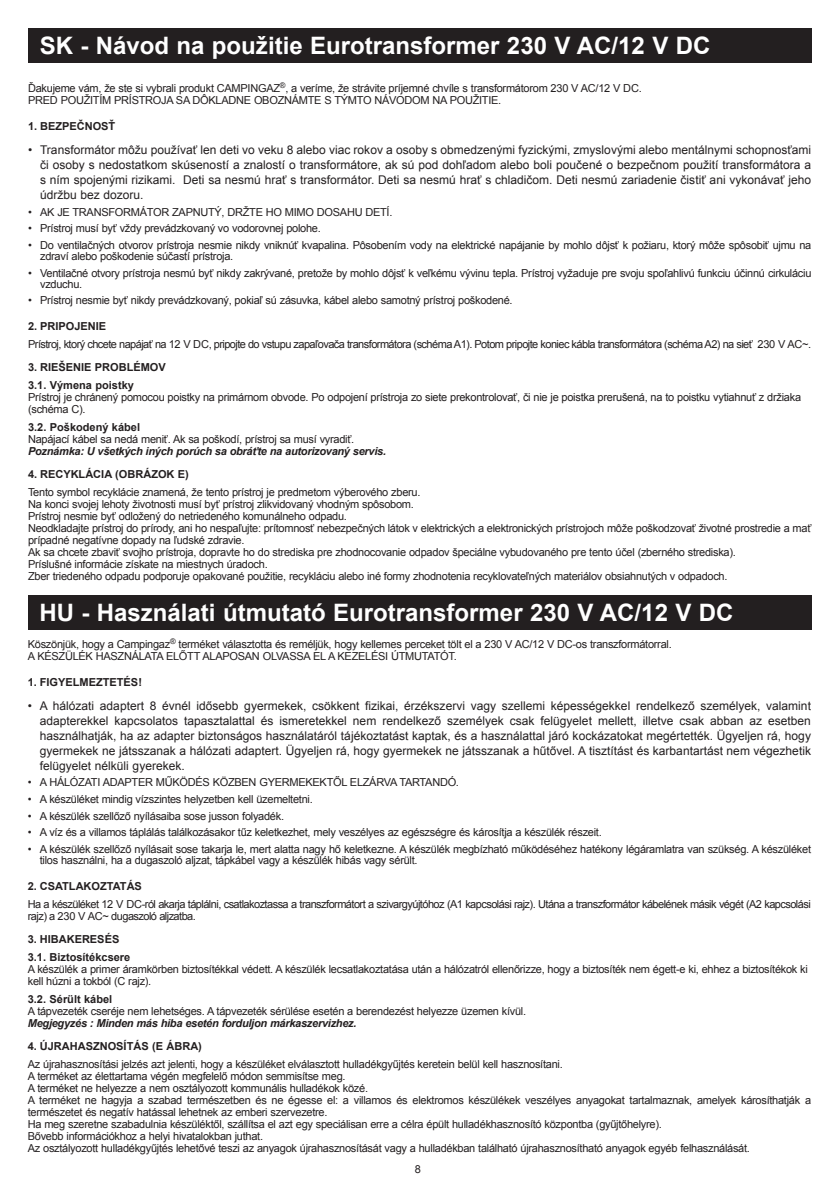
<style>
.page{position:relative;width:840px;height:1191px;background:#fff}
.page>*{position:absolute;margin:0;border:0;box-sizing:border-box;transform-origin:0 0}
.t1{font:700 24px "Arial";color:#fff}
.t2{font:12px/15px "Arial";color:#231f20;text-align:justify}
.t3{font:11px/12px "Arial";letter-spacing:-.025em;color:#231f20}
.t4{font:11px/12px "Arial";letter-spacing:-.05em;color:#231f20}
.t5{font:700 11px/17.6px "Arial";color:#231f20}
.t6{font:italic 700 11px "Arial";letter-spacing:-.025em;color:#231f20}
</style>
<div class="page">
<div style="left:28px;top:28px;width:783px;height:34px;background:#231f20"></div>
<div style="left:28px;top:595px;width:783px;height:34px;background:#231f20"></div>
<h1 class="t1" style="left:40px;top:30px;width:671px">SK - Návod na použitie Eurotransformer 230 V AC/12 V DC</h1>
<p class="t3" style="left:28px;top:82px;width:614px">Ďakujeme vám, že ste si vybrali produkt CAMPINGAZ<sup>®</sup>, a veríme, že strávite príjemné chvíle s transformátorom 230 V AC/12 V DC.<br>PRED POUŽITÍM PRÍSTROJA SA DÔKLADNE OBOZNÁMTE S TÝMTO NÁVODOM NA POUŽITIE.</p>
<p class="t5" style="left:28px;top:118px;width:89px">1. BEZPEČNOSŤ</p>
<p class="t2" style="left:40px;top:143px;width:772px;text-indent:-12px">• Transformátor môžu používať len deti vo veku 8 alebo viac rokov a osoby s obmedzenými fyzickými, zmyslovými alebo mentálnymi schopnosťami či osoby s nedostatkom skúseností a znalostí o transformátore, ak sú pod dohľadom alebo boli poučené o bezpečnom použití transformátora a s ním spojenými rizikami. Deti sa nesmú hrať s transformátor. Deti sa nesmú hrať s chladičom. Deti nesmú zariadenie čistiť ani vykonávať jeho údržbu bez dozoru.</p>
<p class="t3" style="left:28px;top:207px;width:366px">• AK JE TRANSFORMÁTOR ZAPNUTÝ, DRŽTE HO MIMO DOSAHU DETÍ.</p>
<p class="t3" style="left:28px;top:223px;width:294px">• Prístroj musí byť vždy prevádzkovaný vo vodorovnej polohe.</p>
<p class="t3" style="left:40px;top:240px;width:772px;line-height:11px;text-indent:-12px">• Do ventilačných otvorov prístroja nesmie nikdy vniknúť kvapalina. Pôsobením vody na elektrické napájanie by mohlo dôjsť k požiaru, ktorý môže spôsobiť ujmu na zdraví alebo poškodenie súčastí prístroja.</p>
<p class="t3" style="left:40px;top:268px;width:772px;line-height:11px;text-indent:-12px">• Ventilačné otvory prístroja nesmú byť nikdy zakrývané, pretože by mohlo dôjsť k veľkému vývinu tepla. Prístroj vyžaduje pre svoju spoľahlivú funkciu účinnú cirkuláciu vzduchu.</p>
<p class="t3" style="left:28px;top:295px;width:486px">• Prístroj nesmie byť nikdy prevádzkovaný, pokiaľ sú zásuvka, kábel alebo samotný prístroj poškodené.</p>
<p class="t5" style="left:28px;top:318px;width:80px">2. PRIPOJENIE</p>
<p class="t4" style="left:28px;top:338px;width:784px">Prístroj, ktorý chcete napájať na 12 V DC, pripojte do vstupu zapaľovača transformátora (schéma A1). Potom pripojte koniec kábla transformátora (schéma A2) na sieť 230 V AC~.</p>
<p class="t5" style="left:28px;top:359px;width:139px">3. RIEŠENIE PROBLÉMOV<br>3.1. Výmena poistky</p>
<p class="t3" style="left:28px;top:391px;width:774px">Prístroj je chránený pomocou poistky na primárnom obvode. Po odpojení prístroja zo siete prekontrolovať, či nie je poistka prerušená, na to poistku vytiahnuť z držiaka (schéma C).</p>
<p class="t5" style="left:28px;top:419px;width:113px">3.2. Poškodený kábel</p>
<p class="t3" style="left:28px;top:433px;width:327px">Napájací kábel sa nedá meniť. Ak sa poškodí, prístroj sa musí vyradiť.</p>
<p class="t6" style="left:28px;top:443px;width:359px">Poznámka: U všetkých iných porúch sa obráťte na autorizovaný servis.</p>
<p class="t5" style="left:28px;top:466px;width:162px">4. RECYKLÁCIA (OBRÁZOK E)</p>
<p class="t3" style="left:28px;top:486px;width:784px">Tento symbol recyklácie znamená, že tento prístroj je predmetom výberového zberu.<br>Na konci svojej lehoty životnosti musí byť prístroj zlikvidovaný vhodným spôsobom.<br>Prístroj nesmie byť odložený do netriedeného komunálneho odpadu.<br>Neodkladajte prístroj do prírody, ani ho nespaľujte: prítomnosť nebezpečných látok v elektrických a elektronických prístrojoch môže poškodzovať životné prostredie a mať prípadné negatívne dopady na ľudské zdravie.<br>Ak sa chcete zbaviť svojho prístroja, dopravte ho do strediska pre zhodnocovanie odpadov špeciálne vybudovaného pre tento účel (zberného strediska).<br>Príslušné informácie získate na miestnych úradoch.<br>Zber triedeného odpadu podporuje opakované použitie, recykláciu alebo iné formy zhodnotenia recyklovateľných materiálov obsiahnutých v odpadoch.</p>
<h1 class="t1" style="left:39px;top:597px;width:695px">HU - Használati útmutató Eurotransformer 230 V AC/12 V DC</h1>
<p class="t3" style="left:28px;top:638px;width:645px">Köszönjük, hogy a Campingaz<sup>®</sup> terméket választotta és reméljük, hogy kellemes perceket tölt el a 230 V AC/12 V DC-os transzformátorral.<br>A KÉSZÜLÉK HASZNÁLATA ELŐTT ALAPOSAN OLVASSA EL A KEZELÉSI ÚTMUTATÓT.</p>
<p class="t5" style="left:28px;top:674px;width:116px">1. FIGYELMEZTETÉS!</p>
<p class="t2" style="left:40px;top:699px;width:772px;text-indent:-12px">• A hálózati adaptert 8 évnél idősebb gyermekek, csökkent fizikai, érzékszervi vagy szellemi képességekkel rendelkező személyek, valamint adapterekkel kapcsolatos tapasztalattal és ismeretekkel nem rendelkező személyek csak felügyelet mellett, illetve csak abban az esetben használhatják, ha az adapter biztonságos használatáról tájékoztatást kaptak, és a használattal járó kockázatokat megértették. Ügyeljen rá, hogy gyermekek ne játsszanak a hálózati adaptert. Ügyeljen rá, hogy gyermekek ne játsszanak a hűtővel. A tisztítást és karbantartást nem végezhetik felügyelet nélküli gyerekek.</p>
<p class="t3" style="left:28px;top:777px;width:432px">• A HÁLÓZATI ADAPTER MŰKÖDÉS KÖZBEN GYERMEKEKTŐL ELZÁRVA TARTANDÓ.</p>
<p class="t3" style="left:28px;top:794px;width:286px">• A készüléket mindig vízszintes helyzetben kell üzemeltetni.</p>
<p class="t3" style="left:28px;top:811px;width:258px">• A készülék szellőző nyílásaiba sose jusson folyadék.</p>
<p class="t3" style="left:28px;top:827px;width:575px">• A víz és a villamos táplálás találkozásakor tűz keletkezhet, mely veszélyes az egészségre és károsítja a készülék részeit.</p>
<p class="t3" style="left:40px;top:844px;width:772px;line-height:11px;text-indent:-12px">• A készülék szellőző nyílásait sose takarja le, mert alatta nagy hő keletkezne. A készülék megbízható működéséhez hatékony légáramlatra van szükség. A készüléket tilos használni, ha a dugaszoló aljzat, tápkábel vagy a készülék hibás vagy sérült.</p>
<p class="t5" style="left:28px;top:878px;width:116px">2. CSATLAKOZTATÁS</p>
<p class="t4" style="left:28px;top:898px;width:784px">Ha a készüléket 12 V DC-ról akarja táplálni, csatlakoztassa a transzformátort a szivargyújtóhoz (A1 kapcsolási rajz). Utána a transzformátor kábelének másik végét (A2 kapcsolási rajz) a 230 V AC~ dugaszoló aljzatba.</p>
<p class="t5" style="left:28px;top:931px;width:104px">3. HIBAKERESÉS<br>3.1. Biztosítékcsere</p>
<p class="t3" style="left:28px;top:963px;width:781px">A készülék a primer áramkörben biztosítékkal védett. A készülék lecsatlakoztatása után a hálózatról ellenőrizze, hogy a biztosíték nem égett-e ki, ehhez a biztosítékok ki kell húzni a tokból (C rajz).</p>
<p class="t5" style="left:28px;top:990px;width:86px">3.2. Sérült kábel</p>
<p class="t3" style="left:28px;top:1004px;width:499px">A tápvezeték cseréje nem lehetséges. A tápvezeték sérülése esetén a berendezést helyezze üzemen kívül.</p>
<p class="t6" style="left:28px;top:1018px;width:330px">Megjegyzés : Minden más hiba esetén forduljon márkaszervizhez.</p>
<p class="t5" style="left:28px;top:1037px;width:175px">4. ÚJRAHASZNOSÍTÁS (E ÁBRA)</p>
<p class="t3" style="left:28px;top:1057px;width:784px">Az újrahasznosítási jelzés azt jelenti, hogy a készüléket elválasztott hulladékgyűjtés keretein belül kell hasznosítani.<br>A terméket az élettartama végén megfelelő módon semmisítse meg.<br>A terméket ne helyezze a nem osztályozott kommunális hulladékok közé.<br>A terméket ne hagyja a szabad természetben és ne égesse el: a villamos és elektromos készülékek veszélyes anyagokat tartalmaznak, amelyek károsíthatják a természetet és negatív hatással lehetnek az emberi szervezetre.<br>Ha meg szeretne szabadulnia készüléktől, szállítsa el azt egy speciálisan erre a célra épült hulladékhasznosító központba (gyűjtőhelyre).<br>Bővebb információkhoz a helyi hivatalokban juthat.<br>Az osztályozott hulladékgyűjtés lehetővé teszi az anyagok újrahasznosítását vagy a hulladékban található újrahasznosítható anyagok egyéb felhasználását.</p>
<p class="t3" style="left:414px;top:1164px;width:8px">8</p>
</div>
